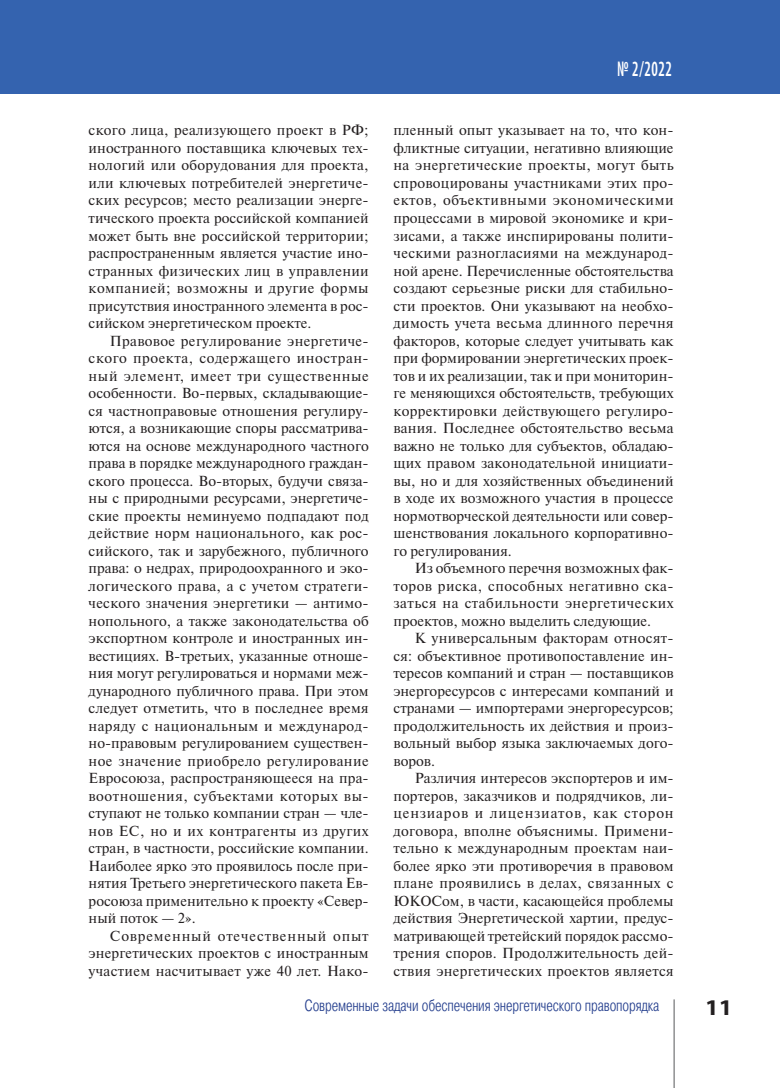
<style>
.page{position:relative;width:780px;height:1088px;background:#fff}
.page>*{position:absolute;margin:0;border:0;box-sizing:border-box;transform-origin:0 0}
.t1{font:700 22.5px "Myriad Pro";color:#231f20;scale:1.1 1}
.t2{font:600 condensed 21.88px "Myriad Pro";color:#fff;scale:.72 1}
.t3{font:300 16.25px "Pragmatica Cond";letter-spacing:-.01em;color:#253f8e;scale:.9 1}
.t4{font:14.5px/17.5px "Newton C";color:#231f20;text-align:justify}
</style>
<div class="page">
<div style="left:18px;top:0;width:762px;height:94px;background:#3463af"></div>
<hr style="left:673px;top:999px;width:1px;height:89px;background:#57585a">
<div style="left:0;top:0;width:18px;height:94px;background:#3463af"></div>
<p class="t4" style="left:89px;top:123px;width:281px">ского лица, реализующего проект в РФ; иностранного поставщика ключевых тех&shy;нологий или оборудования для проекта, или ключевых потребителей энергетиче&shy;ских ресурсов; место реализации энерге&shy;тического проекта российской компанией может быть вне российской территории; распространенным является участие ино&shy;странных физических лиц в управлении компанией; возможны и другие формы присутствия иностранного элемента в рос&shy;сийском энергетическом проекте.</p>
<p class="t4" style="left:89px;top:333px;width:281px;text-indent:21px">Правовое регулирование энергетиче&shy;ского проекта, содержащего иностран&shy;ный элемент, имеет три существенные особенности. Во-первых, складывающие&shy;ся частноправовые отношения регулиру&shy;ются, а возникающие споры рассматрива&shy;ются на основе международного частного права в порядке международного граждан&shy;ского процесса. Во-вторых, будучи связа&shy;ны с природными ресурсами, энергетиче&shy;ские проекты неминуемо подпадают под действие норм национального, как рос&shy;сийского, так и зарубежного, публичного права: о недрах, природоохранного и эко&shy;логического права, а с учетом стратеги&shy;ческого значения энергетики — антимо&shy;нопольного, а также законодательства об экспортном контроле и иностранных ин&shy;вестициях. В-третьих, указанные отноше&shy;ния могут регулироваться и нормами меж&shy;дународного публичного права. При этом следует отметить, что в последнее время наряду с национальным и международ&shy;но-правовым регулированием существен&shy;ное значение приобрело регулирование Евросоюза, распространяющееся на пра&shy;воотношения, субъектами которых вы&shy;ступают не только компании стран — чле&shy;нов ЕС, но и их контрагенты из других стран, в частности, российские компании.<br>Наиболее ярко это проявилось после при&shy;нятия Третьего энергетического пакета Ев&shy;росоюза применительно к проекту «Север&shy;ный поток — 2».</p>
<p class="t4" style="left:89px;top:928px;width:281px;text-indent:21px">Современный отечественный опыт энергетических проектов с иностранным участием насчитывает уже 40 лет. Нако-</p>
<h2 class="t2" style="left:617px;top:56px;width:78px">№ 2/2022</h2>
<p class="t4" style="left:393px;top:123px;width:281px">пленный опыт указывает на то, что кон&shy;фликтные ситуации, негативно влияющие на энергетические проекты, могут быть спровоцированы участниками этих про&shy;ектов, объективными экономическими процессами в мировой экономике и кри&shy;зисами, а также инспирированы полити&shy;ческими разногласиями на международ&shy;ной арене. Перечисленные обстоятельства создают серьезные риски для стабильно&shy;сти проектов. Они указывают на необхо&shy;димость учета весьма длинного перечня факторов, которые следует учитывать как при формировании энергетических проек&shy;тов и их реализации, так и при мониторин&shy;ге меняющихся обстоятельств, требующих корректировки действующего регулиро&shy;вания. Последнее обстоятельство весьма важно не только для субъектов, обладаю&shy;щих правом законодательной инициати&shy;вы, но и для хозяйственных объединений в ходе их возможного участия в процессе нормотворческой деятельности или совер&shy;шенствования локального корпоративно&shy;го регулирования.</p>
<p class="t4" style="left:393px;top:560px;width:281px;text-indent:21px">Из объемного перечня возможных фак&shy;торов риска, способных негативно ска&shy;заться на стабильности энергетических проектов, можно выделить следующие.</p>
<p class="t4" style="left:393px;top:630px;width:281px;text-indent:21px">К универсальным факторам относят&shy;ся: объективное противопоставление ин&shy;тересов компаний и стран — поставщиков энергоресурсов с интересами компаний и странами — импортерами энергоресурсов; продолжительность их действия и произ&shy;вольный выбор языка заключаемых дого&shy;воров.</p>
<p class="t4" style="left:393px;top:770px;width:281px;text-indent:21px">Различия интересов экспортеров и им&shy;портеров, заказчиков и подрядчиков, ли&shy;цензиаров и лицензиатов, как сторон договора, вполне объяснимы. Примени&shy;тельно к международным проектам наи&shy;более ярко эти противоречия в правовом плане проявились в делах, связанных с ЮКОСом, в части, касающейся проблемы действия Энергетической хартии, предус&shy;матривающей третейский порядок рассмо&shy;трения споров. Продолжительность дей&shy;ствия энергетических проектов является</p>
<p class="t3" style="left:304px;top:999px;width:395px">Современные задачи обеспечения энергетического правопорядка</p>
<h1 class="t1" style="left:705px;top:993px;width:26px">11</h1>
</div>
